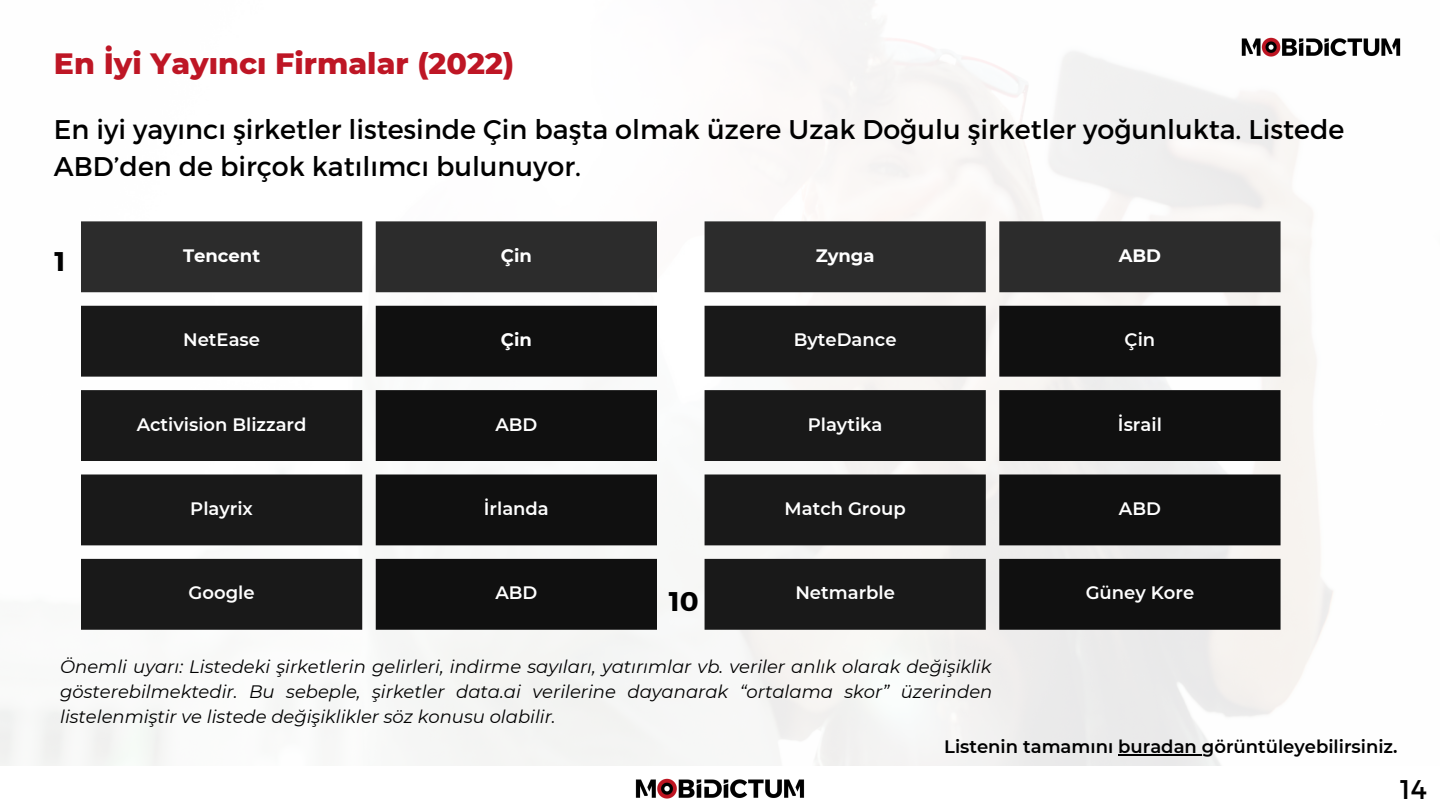
<style>
.page{position:relative;width:1440px;height:810px;background:#fff}
.page>*{position:absolute;margin:0;border:0;box-sizing:border-box;transform-origin:0 0}
.t1{font:800 30px "Montserrat";color:#be1625}
.t2{font:27px/37.2px "Montserrat";color:#000}
.t3{font:700 27px "Montserrat";color:#000}
.t4{font:italic 18px/24.8px "Montserrat";color:#000;text-align:justify}
.t5{font:600 18px "Montserrat";color:#fff}
.t6{font:600 18px "Montserrat";color:#000}
.t7{font:700 18px "Montserrat";color:#fff}
</style>
<div class="page">
<img style="left:0;top:0;width:1333px;height:766px">
<img style="left:616px;top:759px;width:207px;height:40px">
<div style="left:81px;top:221px;width:576px;height:71px;background:#2c2c2c"></div>
<svg style="left:81px;top:306px;width:281px;height:324px;background:#353535"></svg>
<svg style="left:376px;top:306px;width:281px;height:324px;background:#2d2d2d"></svg>
<div style="left:705px;top:221px;width:576px;height:71px;background:#2c2c2c"></div>
<svg style="left:705px;top:306px;width:281px;height:324px;background:#353434"></svg>
<svg style="left:999px;top:306px;width:282px;height:324px;background:#2c2c2c"></svg>
<img style="left:1223px;top:25px;width:178px;height:44px">
<hr style="left:1118px;top:754px;width:84px;height:1px;background:#000">
<p class="t1" style="left:54px;top:44px;width:462px">En İyi Yayıncı Firmalar (2022)</p>
<p class="t2" style="left:54px;top:109px;width:1292px">En iyi yayıncı şirketler listesinde Çin başta olmak üzere Uzak Doğulu şirketler yoğunlukta. Listede<br>ABD’den de birçok katılımcı bulunuyor.</p>
<p class="t3" style="left:55px;top:243px;width:13px">1</p>
<p class="t7" style="left:183px;top:244px;width:79px">Tencent</p>
<p class="t7" style="left:501px;top:244px;width:33px">Çin</p>
<p class="t5" style="left:183px;top:329px;width:78px">NetEase</p>
<p class="t7" style="left:501px;top:329px;width:33px">Çin</p>
<p class="t5" style="left:137px;top:413px;width:171px">Activision Blizzard</p>
<p class="t5" style="left:495px;top:413px;width:44px">ABD</p>
<p class="t5" style="left:190px;top:498px;width:64px">Playrix</p>
<p class="t5" style="left:484px;top:498px;width:67px">İrlanda</p>
<p class="t5" style="left:189px;top:582px;width:68px">Google</p>
<p class="t5" style="left:495px;top:582px;width:44px">ABD</p>
<p class="t3" style="left:669px;top:583px;width:32px">10</p>
<p class="t7" style="left:816px;top:244px;width:60px">Zynga</p>
<p class="t7" style="left:1119px;top:244px;width:44px">ABD</p>
<p class="t5" style="left:794px;top:329px;width:104px">ByteDance</p>
<p class="t5" style="left:1125px;top:329px;width:32px">Çin</p>
<p class="t5" style="left:808px;top:413px;width:76px">Playtika</p>
<p class="t5" style="left:1118px;top:413px;width:45px">İsrail</p>
<p class="t5" style="left:785px;top:498px;width:123px">Match Group</p>
<p class="t5" style="left:1119px;top:498px;width:44px">ABD</p>
<p class="t5" style="left:795px;top:582px;width:101px">Netmarble</p>
<p class="t5" style="left:1086px;top:582px;width:110px">Güney Kore</p>
<p class="t4" style="left:60px;top:655px;width:934px">Önemli uyarı: Listedeki şirketlerin gelirleri, indirme sayıları, yatırımlar vb. veriler anlık olarak değişiklik gösterebilmektedir. Bu sebeple, şirketler data.ai verilerine dayanarak “ortalama skor” üzerinden listelenmiştir ve listede değişiklikler söz konusu olabilir.</p>
<p class="t6" style="left:944px;top:736px;width:455px">Listenin tamamını buradan görüntüleyebilirsiniz.</p>
<p class="t2" style="left:1400px;top:769px;width:28px">14</p>
</div>
